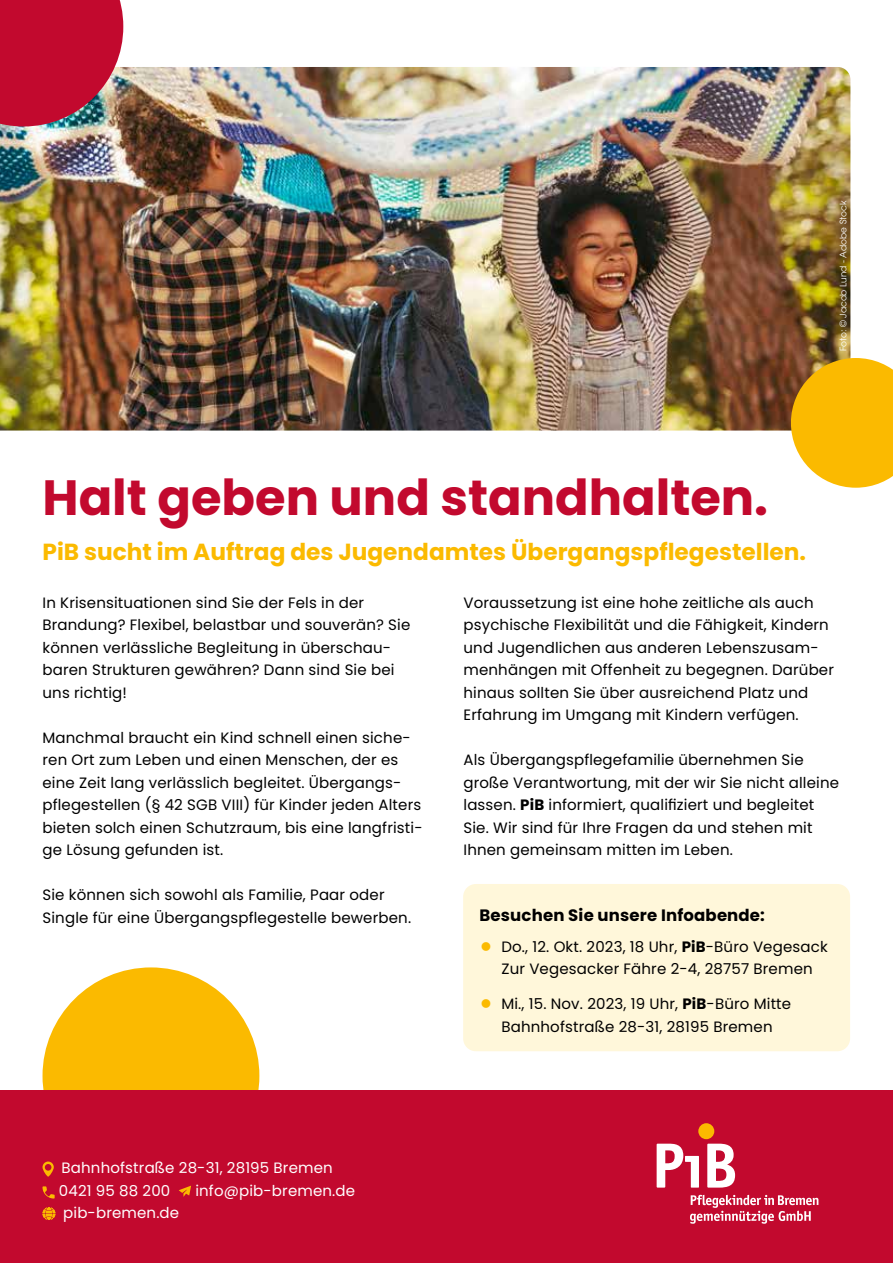
<style>
.page{position:relative;width:893px;height:1263px;background:#fff}
.page>*{position:absolute;margin:0;border:0;box-sizing:border-box;transform-origin:0 0}
.t1{font:700 49.5px "Poppins";color:#c2092e}
.t2{font:700 23.25px "Poppins";color:#fbba00}
.t3{font:700 16.5px "Poppins";letter-spacing:.01em;color:#000}
.t4{font:15px/22.5px "Poppins";letter-spacing:.01em;color:#000}
.t5{font:15px/22.5px "Poppins";letter-spacing:.01em;color:#fff}
.t6{font:9px "ITC Avant Garde Std";color:#fff}
.s1{font-weight:700}
</style>
<div class="page">
<img style="left:0;top:67px;width:850px;height:364px">
<div style="left:43px;top:967px;width:216px;height:217px;background:#fbba00;border-radius:50%"></div>
<div style="left:0;top:1091px;width:893px;height:172px;background:#c2092e"></div>
<svg style="left:690px;top:1195px;width:128px;height:29px"></svg>
<div style="left:698px;top:1123px;width:16px;height:16px;background:#fbba00;border-radius:50%"></div>
<svg style="left:657px;top:1144px;width:42px;height:43px"></svg>
<svg style="left:707px;top:1144px;width:28px;height:43px"></svg>
<svg style="left:0;top:0;width:123px;height:126px;background:#b91b3a"></svg>
<svg style="left:791px;top:358px;width:102px;height:130px;background:#f2b81b"></svg>
<svg style="left:43px;top:1161px;width:11px;height:15px"></svg>
<svg style="left:43px;top:1186px;width:12px;height:12px"></svg>
<svg style="left:179px;top:1186px;width:12px;height:11px"></svg>
<svg style="left:43px;top:1207px;width:12px;height:13px"></svg>
<div style="left:463px;top:884px;width:387px;height:167px;background:#fff7da;border-radius:13px"></div>
<p class="t6" style="left:838px;top:351px;width:152px;rotate:-90deg">Foto: © Jacob Lund - Adobe Stock</p>
<h1 class="t1" style="left:43px;top:469px;width:727px">Halt geben und standhalten.</h1>
<h2 class="t2" style="left:43px;top:539px;width:765px">PiB sucht im Auftrag des Jugendamtes Übergangspflegestellen.</h2>
<p class="t4" style="left:43px;top:591px;width:369px">In Krisensituationen sind Sie der Fels in der Brandung? Flexibel, belastbar und souverän? Sie können verlässliche Begleitung in überschau&shy;baren Strukturen gewähren? Dann sind Sie bei uns richtig!</p>
<p class="t4" style="left:43px;top:726px;width:382px">Manchmal braucht ein Kind schnell einen siche&shy;ren Ort zum Leben und einen Menschen, der es eine Zeit lang verlässlich begleitet. Übergangs&shy;pflegestellen (§ 42 SGB VIII) für Kinder jeden Alters bieten solch einen Schutzraum, bis eine langfristi&shy;ge Lösung gefunden ist.</p>
<p class="t4" style="left:43px;top:884px;width:370px">Sie können sich sowohl als Familie, Paar oder<br>Single für eine Übergangspflegestelle bewerben.</p>
<p class="t4" style="left:463px;top:591px;width:372px">Voraussetzung ist eine hohe zeitliche als auch psychische Flexibilität und die Fähigkeit, Kindern und Jugendlichen aus anderen Lebenszusam&shy;menhängen mit Offenheit zu begegnen. Darüber hinaus sollten Sie über ausreichend Platz und Erfahrung im Umgang mit Kindern verfügen.</p>
<p class="t4" style="left:463px;top:749px;width:377px">Als Übergangspflegefamilie übernehmen Sie große Verantwortung, mit der wir Sie nicht alleine lassen. <span class="s1">PiB</span> informiert, qualifiziert und begleitet Sie. Wir sind für Ihre Fragen da und stehen mit Ihnen gemeinsam mitten im Leben.</p>
<p class="t3" style="left:480px;top:905px;width:287px">Besuchen Sie unsere Infoabende:</p>
<p class="t4" style="left:501px;top:935px;width:328px">Do., 12. Okt. 2023, 18 Uhr, <span class="s1">PiB</span>-Büro Vegesack<br>Zur Vegesacker Fähre 2-4, 28757 Bremen</p>
<p class="t4" style="left:501px;top:993px;width:291px">Mi., 15. Nov. 2023, 19 Uhr, <span class="s1">PiB</span>-Büro Mitte<br>Bahnhofstraße 28-31, 28195 Bremen</p>
<p class="t5" style="left:59px;top:1157px;width:275px">Bahnhofstraße 28-31, 28195 Bremen<br>0421 95 88 200</p>
<p class="t5" style="left:195px;top:1179px;width:161px">info@pib-bremen.de</p>
<p class="t5" style="left:63px;top:1202px;width:118px">pib-bremen.de</p>
</div>
